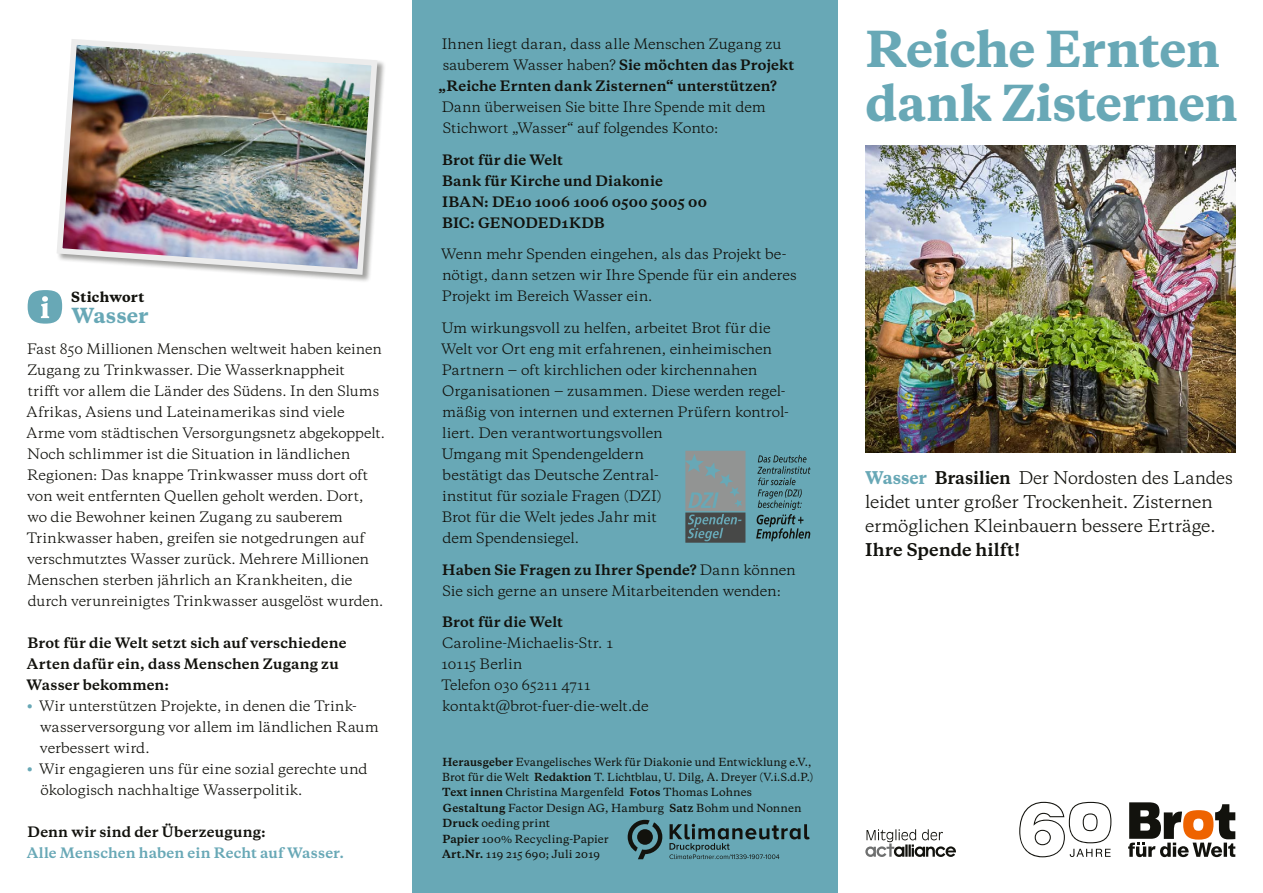
<style>
.page{position:relative;width:1263px;height:893px;background:#fff}
.page>*{position:absolute;margin:0;border:0;box-sizing:border-box;transform-origin:0 0}
.t1{font:800 46.5px/54px "Galaxie Copernicus";letter-spacing:-.015em;color:#68a8b6}
.t2{font:800 19.5px "Galaxie Copernicus";letter-spacing:.005em;color:#68a8b6}
.t3{font:16.5px/24px "Galaxie Copernicus";letter-spacing:-.02em;color:#12120d;scale:.96 1}
.t4{font:700 16.5px "Galaxie Copernicus";letter-spacing:.01em;color:#12120d}
.t5{font:13.5px/21px "Galaxie Copernicus";letter-spacing:-.005em;color:#12120d}
.t6{font:700 13.5px/21px "Galaxie Copernicus";letter-spacing:.01em;color:#12120d}
.t7{font:700 13.5px "Galaxie Copernicus";letter-spacing:.01em;color:#68a8b6}
.t8{font:800 13.2px "Galaxie Copernicus";letter-spacing:.015em;color:#12120d}
.t9{font:500 10.5px/15.3px "Galaxie Copernicus";letter-spacing:.005em;color:#12120d;scale:.96 1}
.s1{font-weight:800;color:#68a8b6}
.s2{font-weight:700}
</style>
<div class="page">
<div style="left:412px;top:0;width:426px;height:893px;background:#68a8b6"></div>
<svg style="left:685px;top:451px;width:60px;height:92px;background:#768385"></svg>
<svg style="left:756px;top:455px;width:54px;height:86px"></svg>
<svg style="left:28px;top:290px;width:34px;height:34px"></svg>
<div style="left:57px;top:39px;width:329px;height:245px;background:#12120d;opacity:.4"></div>
<img style="left:57px;top:39px;width:323px;height:239px">
<img style="left:865px;top:146px;width:370px;height:307px">
<svg style="left:1019px;top:802px;width:92px;height:55px"></svg>
<svg style="left:1128px;top:802px;width:107px;height:55px"></svg>
<svg style="left:865px;top:829px;width:91px;height:28px"></svg>
<svg style="left:628px;top:820px;width:34px;height:39px"></svg>
<svg style="left:669px;top:824px;width:141px;height:35px"></svg>
<p class="t8" style="left:71px;top:288px;width:75px">Stichwort</p>
<h2 class="t2" style="left:72px;top:303px;width:79px">Wasser</h2>
<p class="t5" style="left:26px;top:338px;width:360px">Fast 850 Millionen Menschen weltweit haben keinen Zugang zu Trinkwasser. Die Wasserknappheit<br>trifft vor allem die Länder des Südens. In den Slums Afrikas, Asiens und Lateinamerikas sind viele Arme vom städtischen Versorgungsnetz abgekoppelt.<br>Noch schlimmer ist die Situation in ländlichen Regionen: Das knappe Trinkwasser muss dort oft von weit entfernten Quellen geholt werden. Dort, wo die Bewohner keinen Zugang zu sauberem Trinkwasser haben, greifen sie notgedrungen auf verschmutztes Wasser zurück. Mehrere Millionen Menschen sterben jährlich an Krankheiten, die durch verunreinigtes Trinkwasser ausgelöst wurden.</p>
<p class="t6" style="left:27px;top:632px;width:321px">Brot für die Welt setzt sich auf verschiedene<br>Arten dafür ein, dass Menschen Zugang zu<br>Wasser bekommen:</p>
<p class="t5" style="left:40px;top:695px;width:340px;text-indent:-13px"><span class="s1">•</span> Wir unterstützen Projekte, in denen die Trink&shy;wasserversorgung vor allem im ländlichen Raum verbessert wird.</p>
<p class="t5" style="left:41px;top:758px;width:328px;text-indent:-14px"><span class="s1">•</span> Wir engagieren uns für eine sozial gerechte und ökologisch nachhaltige Wasserpolitik.</p>
<p class="t6" style="left:28px;top:821px;width:240px">Denn wir sind der Überzeugung:</p>
<p class="t7" style="left:27px;top:844px;width:319px">Alle Menschen haben ein Recht auf Wasser.</p>
<p class="t5" style="left:442px;top:34px;width:341px">Ihnen liegt daran, dass alle Menschen Zugang zu</p>
<p class="t5" style="left:443px;top:55px;width:353px">sauberem Wasser haben? <span class="s2">Sie möchten das Projekt</span></p>
<p class="t6" style="left:438px;top:76px;width:340px">„Reiche Ernten dank Zisternen“ unterstützen?</p>
<p class="t5" style="left:442px;top:97px;width:325px">Dann überweisen Sie bitte Ihre Spende mit dem<br>Stichwort „Wasser“ auf folgendes Konto:</p>
<p class="t6" style="left:442px;top:149px;width:266px">Brot für die Welt<br>Bank für Kirche und Diakonie<br>IBAN: DE10 1006 1006 0500 5005 00<br>BIC: GENODED1KDB</p>
<p class="t5" style="left:441px;top:244px;width:357px">Wenn mehr Spenden eingehen, als das Projekt be‑ nötigt, dann setzen wir Ihre Spende für ein anderes<br>Projekt im Bereich Wasser ein.</p>
<p class="t5" style="left:441px;top:317px;width:349px">Um wirkungsvoll zu helfen, arbeitet Brot für die Welt vor Ort eng mit erfahrenen, einheimischen Partnern ‒ oft kirchlichen oder kirchennahen Organisationen ‒ zusammen. Diese werden regel&shy;mäßig von internen und externen Prüfern kontrol‑ liert. Den verantwortungsvollen<br>Umgang mit Spendengeldern<br>bestätigt das Deutsche Zentral-<br>institut für soziale Fragen (DZI)<br>Brot für die Welt jedes Jahr mit<br>dem Spendensiegel.</p>
<p class="t5" style="left:442px;top:559px;width:355px"><span class="s2">Haben Sie Fragen zu Ihrer Spende?</span> Dann können<br>Sie sich gerne an unsere Mitarbeitenden wenden:</p>
<p class="t6" style="left:442px;top:612px;width:122px">Brot für die Welt</p>
<p class="t5" style="left:441px;top:632px;width:209px">Caroline-Michaelis-Str. 1<br>10115 Berlin<br>Telefon 030 65211 4711 kontakt@brot-fuer-die-welt.de</p>
<p class="t9" style="left:442px;top:754px;width:388px"><span class="s2">Herausgeber</span> Evangelisches Werk für Diakonie und Entwicklung e.V., Brot für die Welt <span class="s2">Redaktion</span> T. Lichtblau, U. Dilg, A. Dreyer (V.i.S.d.P.)<br><span class="s2">Text innen</span> Christina Margenfeld <span class="s2">Fotos</span> Thomas Lohnes <span class="s2">Gestaltung</span> Factor Design AG, Hamburg <span class="s2">Satz</span> Bohm und Nonnen <span class="s2">Druck</span> oeding print<br><span class="s2">Papier</span> 100% Recycling-Papier<br><span class="s2">Art.Nr.</span> 119 215 690; Juli 2019</p>
<h1 class="t1" style="left:865px;top:23px;width:374px">Reiche Ernten dank Zisternen</h1>
<p class="t3" style="left:865px;top:466px;width:384px"><span class="s1">Wasser</span> <span class="s2">Brasilien</span> Der Nordosten des Landes leidet unter großer Trockenheit. Zisternen ermöglichen Kleinbauern bessere Erträge.</p>
<p class="t4" style="left:865px;top:538px;width:157px">Ihre Spende hilft!</p>
</div>
